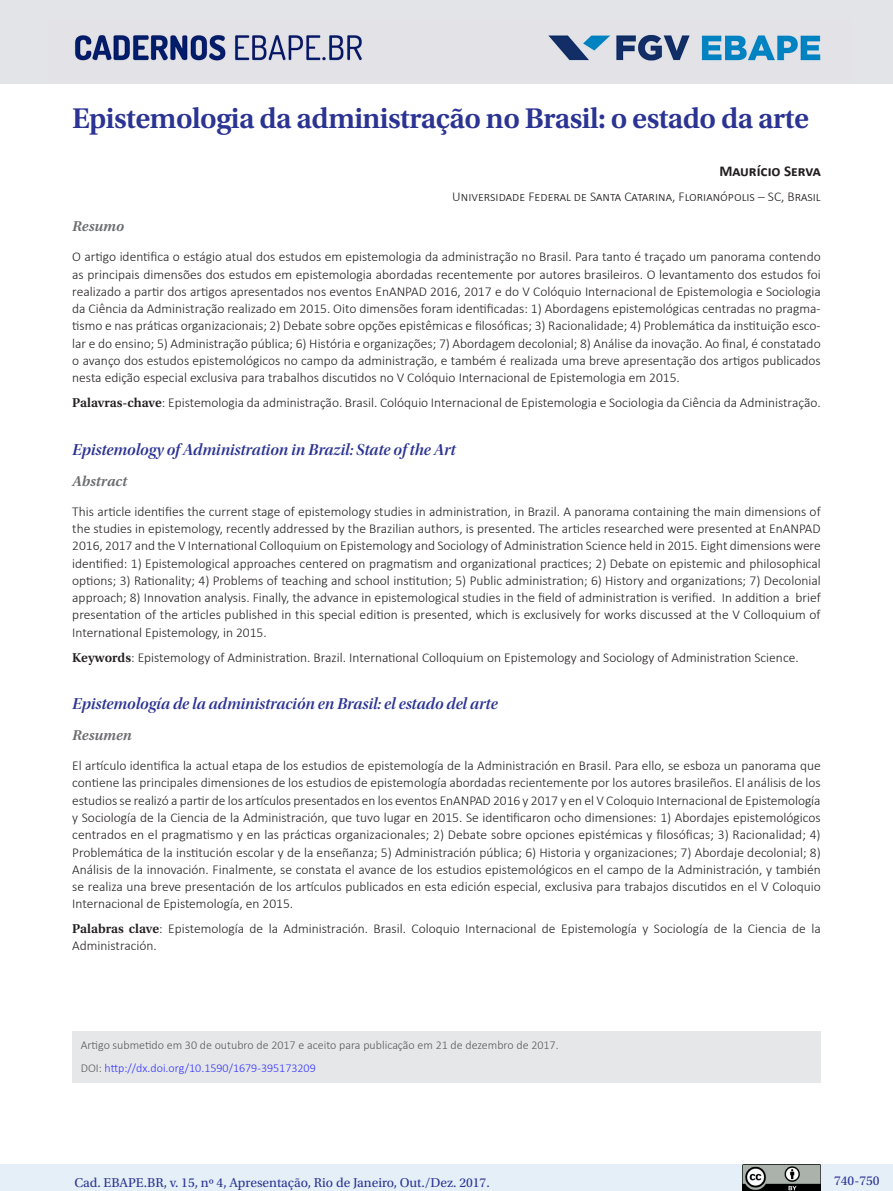
<style>
.page{position:relative;width:893px;height:1191px;background:#fff}
.page>*{position:absolute;margin:0;border:0;box-sizing:border-box;transform-origin:0 0}
._01_título_PT{font:600 30px "Utopia Std";letter-spacing:-.02em;color:#2b3393}
._03_3_1_título_IN{font:16.5px "Utopia Std Semibold Disp It";color:#2b3393}
._03_0_titulo_resumo{font:italic 600 15px "Utopia Std";color:#6c6d70}
._02_autores{font:700 15px "Calibri";color:#231f20}
._03_3_2_resumo_IN{font:300 13.5px/17.2px "Calibri";color:#231f20;text-align:justify}
._03_1_2_palavras-cha{font:300 13.5px/16.5px "Calibri";color:#231f20}
.t1{font:13.5px "Utopia Std";color:#2b3393}
._02_autores_-_tit{font:300 13.5px "Calibri";color:#231f20}
._06_3_nota_de_rodape{font:300 12px "Calibri";color:#57585a}
._06_3_nota_de_rodape-2{font:300 12px "Calibri";color:#33f}
.s1{font-family:"Utopia Std";font-weight:600}
.s2{color:#57585a}
</style>
<div class="page">
<div style="left:0;top:0;width:893px;height:84px;background:#e3e4e8"></div>
<img style="left:74px;top:34px;width:747px;height:27px">
<div style="left:0;top:1164px;width:893px;height:27px;background:#e4eff8"></div>
<img style="left:743px;top:1164px;width:78px;height:27px">
<div style="left:72px;top:1031px;width:749px;height:51px;background:#e6e7e9"></div>
<p class="_01_título_PT" style="left:72px;top:101px;width:738px">Epistemologia da administração no Brasil: o estado da arte</p>
<p class="_02_autores" style="left:719px;top:161px;width:103px">Maurício Serva</p>
<p class="_02_autores_-_tit" style="left:452px;top:188px;width:370px">Universidade Federal de Santa Catarina, Florianópolis – SC, Brasil</p>
<p class="_03_0_titulo_resumo" style="left:72px;top:218px;width:53px">Resumo</p>
<p class="_03_3_2_resumo_IN" style="left:72px;top:248px;width:750px">O artigo identifica o estágio atual dos estudos em epistemologia da administração no Brasil. Para tanto é traçado um panorama contendo as principais dimensões dos estudos em epistemologia abordadas recentemente por autores brasileiros. O levantamento dos estudos foi realizado a partir dos artigos apresentados nos eventos EnANPAD 2016, 2017 e do V Colóquio Internacional de Epistemologia e Sociologia da Ciência da Administração realizado em 2015. Oito dimensões foram identificadas: 1) Abordagens epistemológicas centradas no pragma&shy;tismo e nas práticas organizacionais; 2) Debate sobre opções epistêmicas e filosóficas; 3) Racionalidade; 4) Problemática da instituição esco&shy;lar e do ensino; 5) Administração pública; 6) História e organizações; 7) Abordagem decolonial; 8) Análise da inovação. Ao final, é constatado o avanço dos estudos epistemológicos no campo da administração, e também é realizada uma breve apresentação dos artigos publicados nesta edição especial exclusiva para trabalhos discutidos no V Colóquio Internacional de Epistemologia em 2015.</p>
<p class="_03_1_2_palavras-cha" style="left:72px;top:394px;width:750px"><span class="s1">Palavras-chave</span>: Epistemologia da administração. Brasil. Colóquio Internacional de Epistemologia e Sociologia da Ciência da Administração.</p>
<p class="_03_3_1_título_IN" style="left:72px;top:441px;width:385px">Epistemology of Administration in Brazil: State of the Art</p>
<p class="_03_0_titulo_resumo" style="left:72px;top:472px;width:57px">Abstract</p>
<p class="_03_3_2_resumo_IN" style="left:72px;top:502px;width:750px">This article identifies the current stage of epistemology studies in administration, in Brazil. A panorama containing the main dimensions of the studies in epistemology, recently addressed by the Brazilian authors, is presented. The articles researched were presented at EnANPAD 2016, 2017 and the V International Colloquium on Epistemology and Sociology of Administration Science held in 2015. Eight dimensions were identified: 1) Epistemological approaches centered on pragmatism and organizational practices; 2) Debate on epistemic and philosophical options; 3) Rationality; 4) Problems of teaching and school institution; 5) Public administration; 6) History and organizations; 7) Decolonial approach; 8) Innovation analysis. Finally, the advance in epistemological studies in the field of administration is verified. In addition a brief presentation of the articles published in this special edition is presented, which is exclusively for works discussed at the V Colloquium of International Epistemology, in 2015.</p>
<p class="_03_1_2_palavras-cha" style="left:72px;top:649px;width:728px"><span class="s1">Keywords</span>: Epistemology of Administration. Brazil. International Colloquium on Epistemology and Sociology of Administration Science.</p>
<p class="_03_3_1_título_IN" style="left:72px;top:695px;width:427px">Epistemología de la administración en Brasil: el estado del arte</p>
<p class="_03_0_titulo_resumo" style="left:72px;top:727px;width:61px">Resumen</p>
<p class="_03_3_2_resumo_IN" style="left:72px;top:757px;width:750px">El artículo identifica la actual etapa de los estudios de epistemología de la Administración en Brasil. Para ello, se esboza un panorama que contiene las principales dimensiones de los estudios de epistemología abordadas recientemente por los autores brasileños. El análisis de los estudios se realizó a partir de los artículos presentados en los eventos EnANPAD 2016 y 2017 y en el V Coloquio Internacional de Epistemología y Sociología de la Ciencia de la Administración, que tuvo lugar en 2015. Se identificaron ocho dimensiones: 1) Abordajes epistemológicos centrados en el pragmatismo y en las prácticas organizacionales; 2) Debate sobre opciones epistémicas y filosóficas; 3) Racionalidad; 4)<br>Problemática de la institución escolar y de la enseñanza; 5) Administración pública; 6) Historia y organizaciones; 7) Abordaje decolonial; 8)<br>Análisis de la innovación. Finalmente, se constata el avance de los estudios epistemológicos en el campo de la Administración, y también se realiza una breve presentación de los artículos publicados en esta edición especial, exclusiva para trabajos discutidos en el V Coloquio Internacional de Epistemología, en 2015.</p>
<p class="_03_1_2_palavras-cha" style="left:72px;top:920px;width:750px"><span class="s1">Palabras clave</span>: Epistemología de la Administración. Brasil. Coloquio Internacional de Epistemología y Sociología de la Ciencia de la<br>Administración.</p>
<p class="_06_3_nota_de_rodape" style="left:81px;top:1037px;width:479px">Artigo submetido em 30 de outubro de 2017 e aceito para publicação em 21 de dezembro de 2017.</p>
<p class="_06_3_nota_de_rodape-2" style="left:81px;top:1060px;width:237px"><span class="s2">DOI:</span> http://dx.doi.org/10.1590/1679-395173209</p>
<p class="t1" style="left:74px;top:1175px;width:417px">Cad. EBAPE.BR, v. 15, nº 4, Apresentação, Rio de Janeiro, Out./Dez. 2017.</p>
<p class="t1" style="left:834px;top:1173px;width:47px">740-750</p>
</div>
